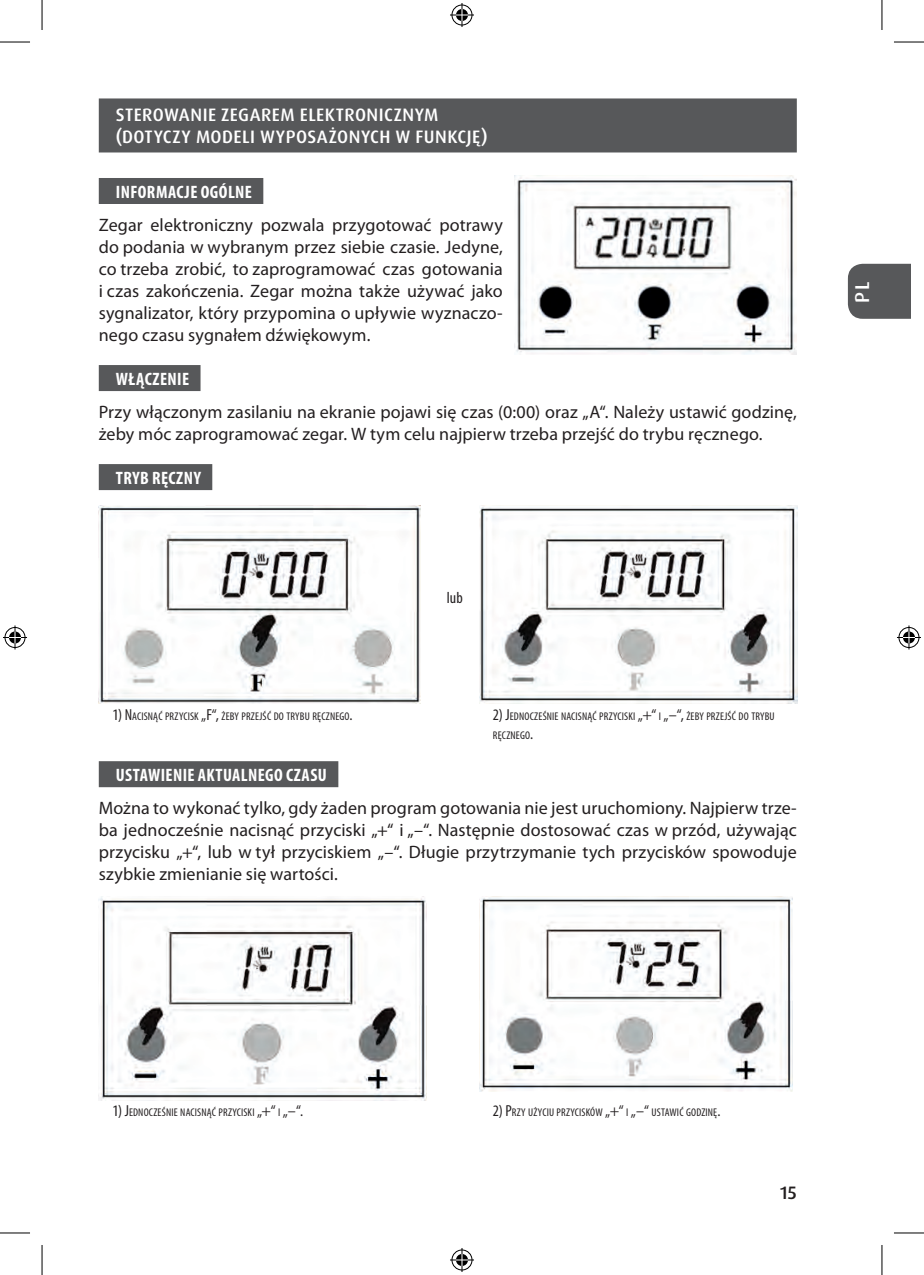
<style>
.page{position:relative;width:924px;height:1275px;background:#fff}
.page>*{position:absolute;margin:0;border:0;box-sizing:border-box;transform-origin:0 0}
.t1{font:500 20px "Dax Pro";color:#fff}
.t2{font:18px/22px "Myriad Pro";letter-spacing:.005em;color:#231f20;text-align:justify}
.t3{font:500 18px/22px "Dax Pro";letter-spacing:.025em;color:#fff}
.t4{font:700 condensed 18px "Myriad Pro";letter-spacing:.025em;color:#fff}
.t5{font:500 18px "Dax Pro";color:#231f20}
.t6{font:condensed 16px "Myriad Pro";color:#231f20}
.t7{font:condensed 11.2px/19.2px "Myriad Pro";letter-spacing:.015em;color:#231f20}
.s1{font-size:16px}
</style>
<div class="page">
<div style="left:847px;top:264px;width:62px;height:55px;background:#57585a"></div>
<div style="left:99px;top:98px;width:697px;height:54px;background:#57585a"></div>
<div style="left:99px;top:178px;width:164px;height:26px;background:#57585a"></div>
<div style="left:99px;top:365px;width:101px;height:26px;background:#57585a"></div>
<div style="left:99px;top:464px;width:113px;height:26px;background:#57585a"></div>
<div style="left:99px;top:761px;width:239px;height:26px;background:#57585a"></div>
<img style="left:99px;top:505px;width:321px;height:199px">
<img style="left:479px;top:506px;width:318px;height:198px">
<img style="left:99px;top:897px;width:327px;height:203px">
<img style="left:479px;top:896px;width:312px;height:196px">
<img style="left:514px;top:176px;width:282px;height:178px">
<hr style="left:0;top:42px;width:30px;height:1px;background:#000">
<hr style="left:893px;top:42px;width:30px;height:1px;background:#000">
<hr style="left:0;top:1232px;width:30px;height:1px;background:#000">
<hr style="left:893px;top:1232px;width:30px;height:1px;background:#000">
<hr style="left:42px;top:0;width:1px;height:30px;background:#000">
<hr style="left:42px;top:1245px;width:1px;height:30px;background:#000">
<hr style="left:881px;top:0;width:1px;height:30px;background:#000">
<hr style="left:881px;top:1245px;width:1px;height:30px;background:#000">
<svg style="left:450px;top:3px;width:24px;height:24px"></svg>
<svg style="left:450px;top:1248px;width:24px;height:24px"></svg>
<svg style="left:3px;top:625px;width:24px;height:24px"></svg>
<svg style="left:897px;top:625px;width:23px;height:24px"></svg>
<p class="t3" style="left:116px;top:104px;width:373px">STEROWANIE ZEGAREM ELEKTRONICZNYM (DOTYCZY MODELI WYPOSAŻONYCH W FUNKCJĘ)</p>
<p class="t4" style="left:116px;top:180px;width:137px">INFORMACJE OGÓLNE</p>
<p class="t2" style="left:99px;top:214px;width:405px">Zegar elektroniczny pozwala przygotować potrawy do podania w wybranym przez siebie czasie. Jedyne, co trzeba zrobić, to zaprogramować czas gotowania i czas zakończenia. Zegar można także używać jako sygnalizator, który przypomina o upływie wyznaczo&shy;nego czasu sygnałem dźwiękowym.</p>
<p class="t4" style="left:116px;top:367px;width:75px">WŁĄCZENIE</p>
<p class="t2" style="left:99px;top:401px;width:699px">Przy włączonym zasilaniu na ekranie pojawi się czas (0:00) oraz „A“. Należy ustawić godzinę, żeby móc zaprogramować zegar. W tym celu najpierw trzeba przejść do trybu ręcznego.</p>
<p class="t4" style="left:116px;top:466px;width:86px">TRYB RĘCZNY</p>
<p class="t6" style="left:446px;top:588px;width:18px">lub</p>
<p class="t7" style="left:112px;top:706px;width:241px"><span class="s1">1) N</span>ACISNĄĆ PRZYCISK <span class="s1">„F“,</span> ŻEBY PRZEJŚĆ DO TRYBU RĘCZNEGO<span class="s1">.</span></p>
<p class="t7" style="left:492px;top:706px;width:283px"><span class="s1">2) J</span>EDNOCZEŚNIE NACISNĄĆ PRZYCISKI <span class="s1">„+“</span> I <span class="s1">„–“,</span> ŻEBY PRZEJŚĆ DO TRYBU<br>RĘCZNEGO<span class="s1">.</span></p>
<p class="t4" style="left:116px;top:763px;width:212px">USTAWIENIE AKTUALNEGO CZASU</p>
<p class="t2" style="left:99px;top:797px;width:699px">Można to wykonać tylko, gdy żaden program gotowania nie jest uruchomiony. Najpierw trze&shy;ba jednocześnie nacisnąć przyciski „+“ i „–“. Następnie dostosować czas w przód, używając przycisku „+“, lub w tył przyciskiem „–“. Długie przytrzymanie tych przycisków spowoduje szybkie zmienianie się wartości.</p>
<p class="t1" style="left:849px;top:303px;width:23px;rotate:-90deg">PL</p>
<p class="t7" style="left:112px;top:1102px;width:192px"><span class="s1">1) J</span>EDNOCZEŚNIE NACISNĄĆ PRZYCISKI <span class="s1">„+“</span> I <span class="s1">„–“.</span></p>
<p class="t7" style="left:492px;top:1102px;width:229px"><span class="s1">2) P</span>RZY UŻYCIU PRZYCISKÓW <span class="s1">„+“</span> I <span class="s1">„–“</span> USTAWIĆ GODZINĘ<span class="s1">.</span></p>
<p class="t5" style="left:779px;top:1181px;width:18px">15</p>
</div>
